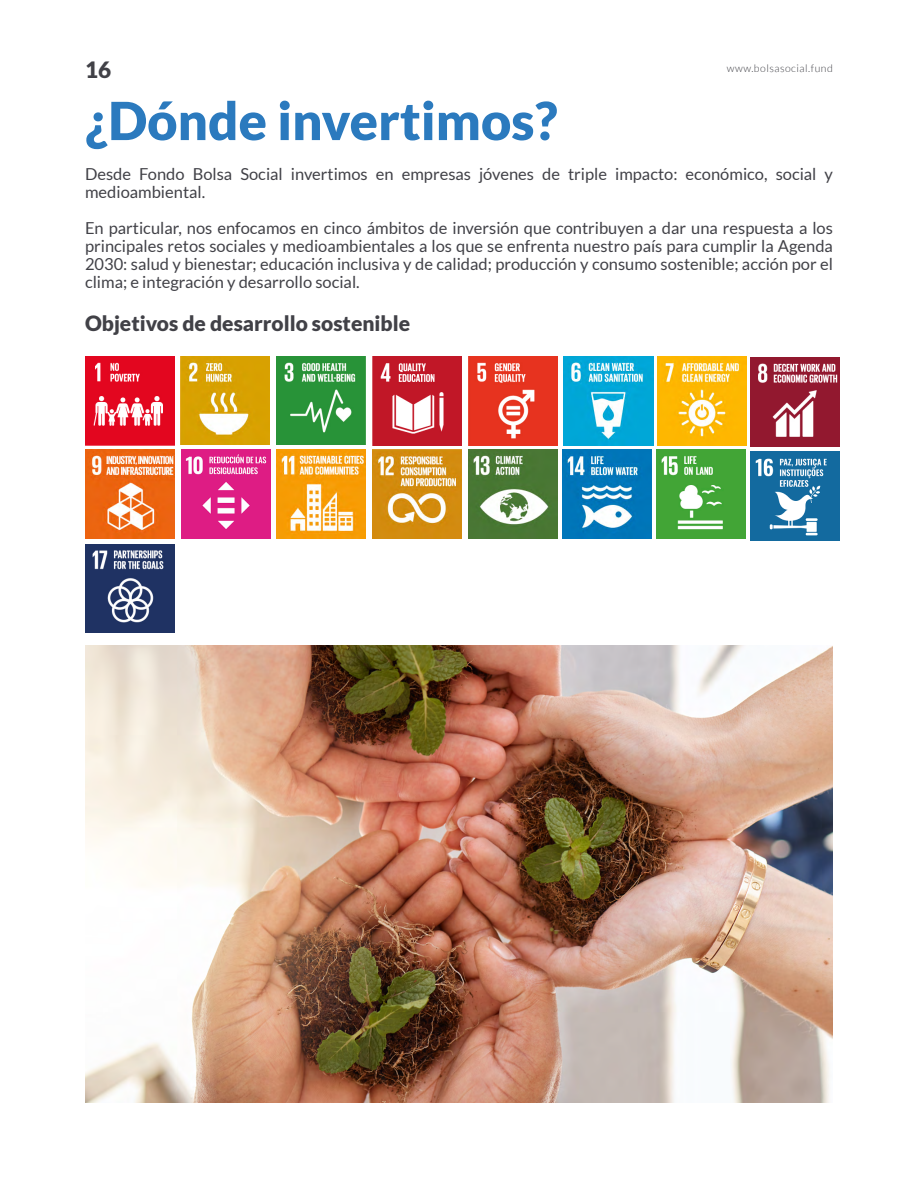
<style>
.page{position:relative;width:918px;height:1188px;background:#fff}
.page>*{position:absolute;margin:0;border:0;box-sizing:border-box;transform-origin:0 0}
.t1{font:900 52.5px "Lato";color:#2b7abe}
.t2{font:900 22.5px "Lato";color:#414147}
.t3{font:900 21px "Lato";color:#414147}
.t4{font:16.5px/18px "Lato";color:#414147}
.t5{font:300 10.5px "Lato";letter-spacing:.05em;color:#414147}
</style>
<div class="page">
<img style="left:85px;top:356px;width:89px;height:89px">
<img style="left:658px;top:356px;width:89px;height:90px">
<img style="left:468px;top:450px;width:90px;height:89px">
<img style="left:277px;top:356px;width:89px;height:89px">
<img style="left:85px;top:450px;width:89px;height:89px">
<img style="left:656px;top:450px;width:89px;height:89px">
<img style="left:468px;top:356px;width:89px;height:89px">
<img style="left:277px;top:450px;width:89px;height:89px">
<img style="left:85px;top:544px;width:89px;height:89px">
<img style="left:181px;top:356px;width:89px;height:88px">
<img style="left:750px;top:357px;width:90px;height:89px">
<img style="left:562px;top:450px;width:89px;height:89px">
<img style="left:372px;top:356px;width:89px;height:89px">
<img style="left:181px;top:450px;width:89px;height:89px">
<img style="left:750px;top:451px;width:90px;height:89px">
<img style="left:564px;top:356px;width:89px;height:90px">
<img style="left:373px;top:450px;width:89px;height:89px">
<img style="left:85px;top:645px;width:748px;height:458px">
<hr style="left:917px;top:951px;width:1px;height:237px;background:#fafafa">
<h2 class="t2" style="left:85px;top:56px;width:28px">16</h2>
<p class="t5" style="left:727px;top:63px;width:108px">www.bolsasocial.fund</p>
<h1 class="t1" style="left:85px;top:90px;width:474px">¿Dónde invertimos?</h1>
<p class="t4" style="left:85px;top:165px;width:749px">Desde Fondo Bolsa Social invertimos en empresas jóvenes de triple impacto: económico, social y medioambiental.</p>
<p class="t4" style="left:85px;top:219px;width:749px;text-align:justify">En particular, nos enfocamos en cinco ámbitos de inversión que contribuyen a dar una respuesta a los principales retos sociales y medioambientales a los que se enfrenta nuestro país para cumplir la Agenda 2030: salud y bienestar; educación inclusiva y de calidad; producción y consumo sostenible; acción por el clima; e integración y desarrollo social.</p>
<p class="t3" style="left:85px;top:311px;width:327px">Objetivos de desarrollo sostenible</p>
</div>
